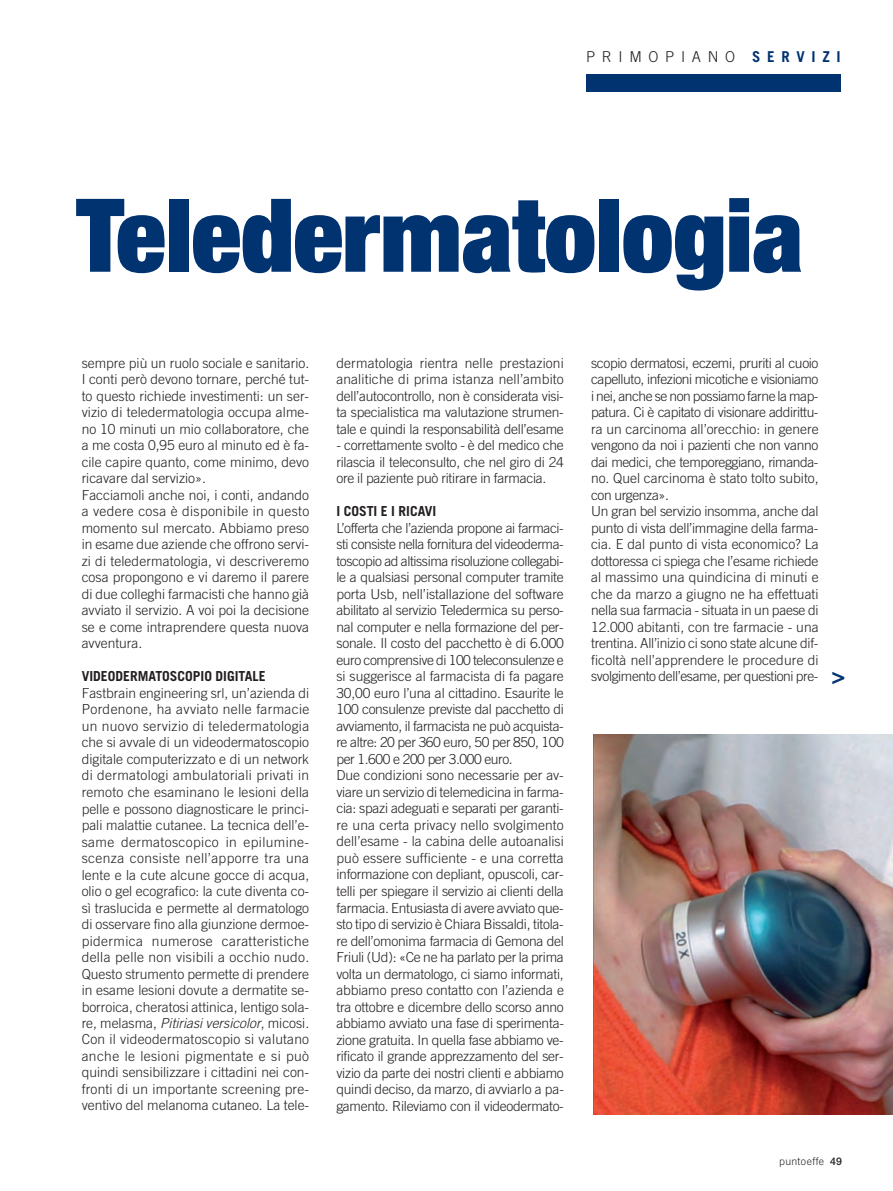
<style>
.page{position:relative;width:893px;height:1191px;background:#fff}
.page>*{position:absolute;margin:0;border:0;box-sizing:border-box;transform-origin:0 0}
.t1{font:900 expanded 102px "Helvetica Neue";color:#013371}
.t2{font:700 22.05px "Trade Gothic";color:#013371}
.t3{font:300 15px "Trade Gothic";letter-spacing:.445em;color:#231f20}
.t4{font:300 13.8px/16.5px "Trade Gothic";letter-spacing:-.015em;color:#231f20}
.t5{font:700 13.8px "Trade Gothic";color:#231f20}
.t6{font:300 10.5px "Trade Gothic";letter-spacing:.03em;color:#231f20}
.s1{font-weight:700;color:#013371}
.s2{font-style:italic}
.s3{font-family:"Helvetica Neue";font-weight:500}
</style>
<div class="page">
<img style="left:586px;top:74px;width:307px;height:1041px">
<p class="t3" style="left:586px;top:51px;width:256px">PRIMOPIANO <span class="s1">SERVIZI</span></p>
<h1 class="t1" style="left:77px;top:199px;width:728px">Teledermatologia</h1>
<p class="t4" style="left:82px;top:356px;width:229px">sempre più un ruolo sociale e sanitario.<br>I conti però devono tornare, perché tut&shy;to questo richiede investimenti: un ser&shy;vizio di teledermatologia occupa alme&shy;no 10 minuti un mio collaboratore, che a me costa 0,95 euro al minuto ed è fa&shy;cile capire quanto, come minimo, devo ricavare dal servizio».<br>Facciamoli anche noi, i conti, andando a vedere cosa è disponibile in questo momento sul mercato. Abbiamo preso in esame due aziende che offrono servi&shy;zi di teledermatologia, vi descriveremo cosa propongono e vi daremo il parere di due colleghi farmacisti che hanno già avviato il servizio. A voi poi la decisione se e come intraprendere questa nuova avventura.</p>
<p class="t5" style="left:82px;top:671px;width:185px">VIDEODERMATOSCOPIO DIGITALE</p>
<p class="t4" style="left:82px;top:686px;width:229px;text-align:justify">Fastbrain engineering srl, un’azienda di Pordenone, ha avviato nelle farmacie un nuovo servizio di teledermatologia che si avvale di un videodermatoscopio digitale computerizzato e di un network di dermatologi ambulatoriali privati in remoto che esaminano le lesioni della pelle e possono diagnosticare le princi&shy;pali malattie cutanee. La tecnica dell’e&shy;same dermatoscopico in epilumine&shy;scenza consiste nell’apporre tra una lente e la cute alcune gocce di acqua, olio o gel ecografico: la cute diventa co&shy;sì traslucida e permette al dermatologo di osservare fino alla giunzione dermoe&shy;pidermica numerose caratteristiche della pelle non visibili a occhio nudo.<br>Questo strumento permette di prendere in esame lesioni dovute a dermatite se&shy;borroica, cheratosi attinica, lentigo sola&shy;r e , m e l a s m a , <span class="s2">Pitiriasiversicolor</span>, m i c o s i .<br>Con il videodermatoscopio si valutano anche le lesioni pigmentate e si può quindi sensibilizzare i cittadini nei con&shy;fronti di un importante screening pre&shy;ventivo del melanoma cutaneo. La tele-</p>
<p class="t4" style="left:336px;top:356px;width:229px;text-align:justify">dermatologia rientra nelle prestazioni analitiche di prima istanza nell’ambito dell’autocontrollo, non è considerata visi&shy;ta specialistica ma valutazione strumen&shy;tale e quindi la responsabilità dell’esame</p>
<p class="t4" style="left:336px;top:438px;width:229px;text-align:justify">- correttamente svolto - è del medico che rilascia il teleconsulto, che nel giro di 24 ore il paziente può ritirare in farmacia.</p>
<p class="t5" style="left:336px;top:506px;width:101px">I COSTI E I RICAVI</p>
<p class="t4" style="left:336px;top:521px;width:229px">L’offerta che l’azienda propone ai farmaci&shy;sti consiste nella fornitura del videoderma&shy;toscopio ad altissima risoluzione collegabi&shy;le a qualsiasi personal computer tramite porta Usb, nell’istallazione del software abilitato al servizio Teledermica su perso&shy;nal computer e nella formazione del per&shy;sonale. Il costo del pacchetto è di 6.000 euro comprensive di 100 teleconsulenze e si suggerisce al farmacista di fa pagare 30,00 euro l’una al cittadino. Esaurite le 100 consulenze previste dal pacchetto di avviamento, il farmacista ne può acquista&shy;re altre: 20 per 360 euro, 50 per 850, 100 per 1.600 e 200 per 3.000 euro.<br>Due condizioni sono necessarie per av&shy;viare un servizio di telemedicina in farma&shy;cia: spazi adeguati e separati per garanti&shy;re una certa privacy nello svolgimento dell’esame - la cabina delle autoanalisi può essere sufficiente - e una corretta informazione con depliant, opuscoli, car&shy;telli per spiegare il servizio ai clienti della farmacia. Entusiasta di avere avviato que&shy;sto tipo di servizio è Chiara Bissaldi, titola&shy;re dell’omonima farmacia di Gemona del Friuli (Ud): «Ce ne ha parlato per la prima volta un dermatologo, ci siamo informati, abbiamo preso contatto con l’azienda e tra ottobre e dicembre dello scorso anno abbiamo avviato una fase di sperimenta&shy;zione gratuita. In quella fase abbiamo ve&shy;rificato il grande apprezzamento del ser&shy;vizio da parte dei nostri clienti e abbiamo quindi deciso, da marzo, di avviarlo a pa&shy;gamento. Rileviamo con il videodermato-</p>
<p class="t4" style="left:591px;top:356px;width:229px">scopio dermatosi, eczemi, pruriti al cuoio capelluto, infezioni micotiche e visioniamo i nei, anche se non possiamo farne la map&shy;patura. Ci è capitato di visionare addirittu&shy;ra un carcinoma all’orecchio: in genere vengono da noi i pazienti che non vanno dai medici, che temporeggiano, rimanda&shy;no. Quel carcinoma è stato tolto subito, con urgenza».<br>Un gran bel servizio insomma, anche dal punto di vista dell’immagine della farma&shy;cia. E dal punto di vista economico? La dottoressa ci spiega che l’esame richiede al massimo una quindicina di minuti e che da marzo a giugno ne ha effettuati nella sua farmacia - situata in un paese di 12.000 abitanti, con tre farmacie - una trentina. All’inizio ci sono state alcune dif&shy;ficoltà nell’apprendere le procedure di svolgimento dell’esame, per questioni pre-</p>
<h2 class="t2" style="left:832px;top:667px;width:15px">&gt;</h2>
<p class="t6" style="left:779px;top:1157px;width:64px">puntoeffe <span class="s3">49</span></p>
</div>
